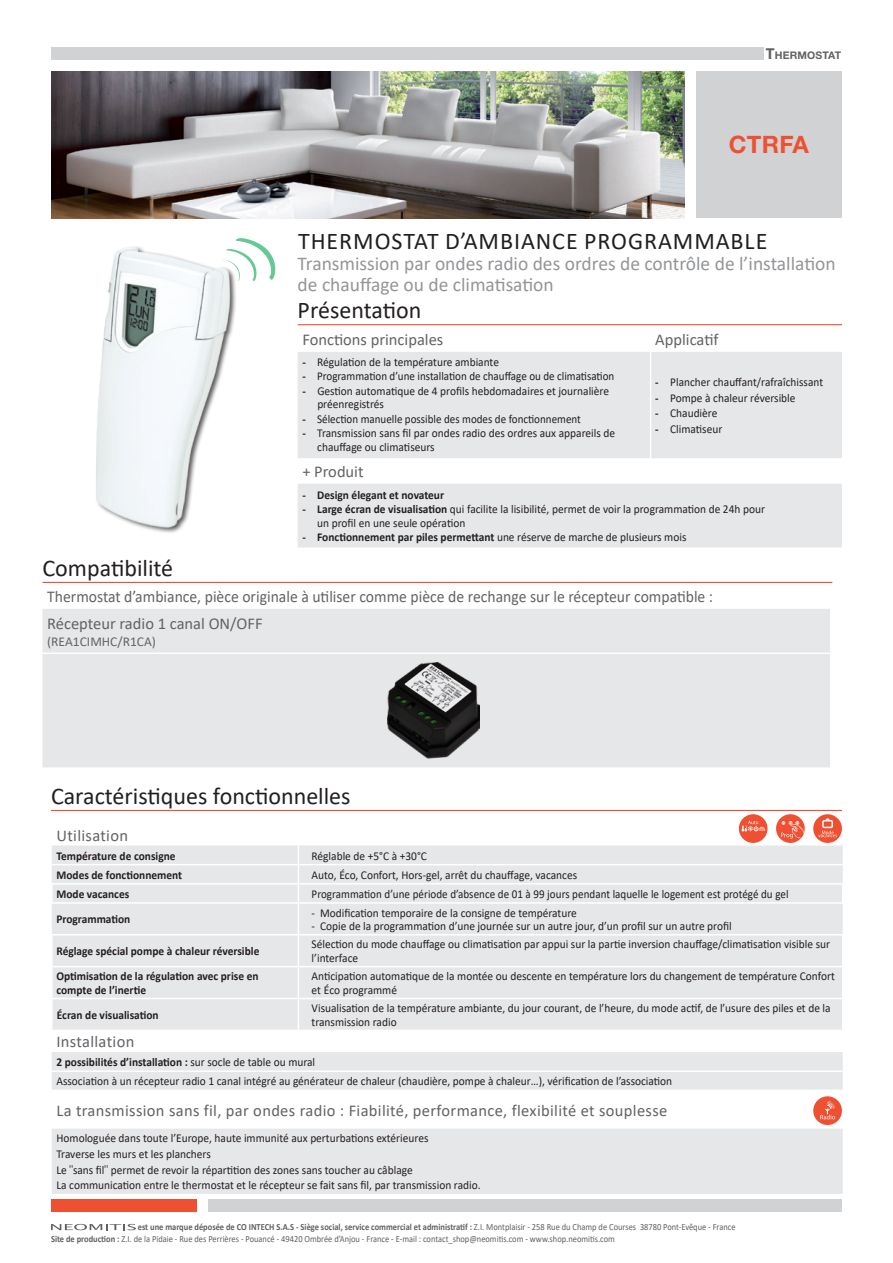
<style>
.page{position:relative;width:893px;height:1263px;background:#fff}
.page>*{position:absolute;margin:0;border:0;box-sizing:border-box;transform-origin:0 0}
.t1{font:24px "Calibri";color:#231f20}
.t2{font:24px "Calibri";letter-spacing:.04em;color:#231f20}
.t3{font:700 24px "Helvetica Neue";letter-spacing:.01em;color:#ef5032}
.t4{font:19.5px/21px "Calibri";color:#939598}
.t5{font:16.5px "Calibri";letter-spacing:.02em;color:#636366}
.t6{font:16.5px "Calibri";color:#636366;scale:.95 1}
.t7{font:16.5px "Calibri";color:#636366}
.t8{font:13.5px "Calibri";color:#636366}
.t9{font:12px/13.5px "Calibri";color:#231f20;scale:.95 1}
.t10{font:700 12px/13.5px "Calibri";color:#231f20;scale:.95 1}
.t11{font:12px "Calibri";color:#231f20;scale:.92 1}
.t12{font:12px "Calibri";color:#231f20;scale:.94 1}
.t13{font:700 10.5px "Helvetica Neue";letter-spacing:.015em;color:#636366}
.t14{font:9.3px/11.2px "Calibri";color:#616164;scale:.9 1}
.s1{font-size:15px}
.s2{font-weight:700}
.s3{font-weight:400}
.s4{font-family:"Century Gothic"}
</style>
<div class="page">
<div style="left:696px;top:71px;width:146px;height:146px;background:#d1d2d4"></div>
<div style="left:51px;top:1199px;width:146px;height:13px;background:#ef5032"></div>
<div style="left:208px;top:1199px;width:634px;height:13px;background:#d1d2d4"></div>
<div style="left:51px;top:47px;width:791px;height:13px;background:#d1d2d4"></div>
<svg style="left:51px;top:1224px;width:85px;height:6px"></svg>
<hr style="left:298px;top:324px;width:544px;height:1px;background:#ef5032">
<svg style="left:298px;top:352px;width:544px;height:195px;background:#e9eaeb"></svg>
<hr style="left:650px;top:352px;width:1px;height:106px;background:#fff">
<div style="left:765px;top:47px;width:77px;height:13px;background:#fff"></div>
<img style="left:51px;top:71px;width:634px;height:148px">
<hr style="left:51px;top:810px;width:791px;height:1px;background:#ef5032">
<svg style="left:52px;top:845px;width:791px;height:349px;fill:#e6e7e9"></svg>
<hr style="left:298px;top:904px;width:1px;height:30px;background:#fff">
<hr style="left:298px;top:935px;width:1px;height:31px;background:#fff">
<hr style="left:52px;top:864px;width:246px;height:1px;background:#fff">
<hr style="left:298px;top:864px;width:545px;height:1px;background:#fff">
<hr style="left:51px;top:935px;width:2px;height:32px;background:#fff">
<hr style="left:842px;top:935px;width:1px;height:32px;background:#fff">
<hr style="left:51px;top:883px;width:248px;height:1px;background:#fff">
<svg style="left:52px;top:884px;width:1px;height:18px"></svg>
<svg style="left:298px;top:845px;width:1px;height:57px"></svg>
<svg style="left:842px;top:884px;width:1px;height:18px"></svg>
<hr style="left:51px;top:934px;width:248px;height:1px;background:#fff">
<hr style="left:51px;top:967px;width:2px;height:31px;background:#fff">
<hr style="left:298px;top:967px;width:1px;height:31px;background:#fff">
<hr style="left:842px;top:967px;width:1px;height:31px;background:#fff">
<hr style="left:51px;top:998px;width:248px;height:1px;background:#fff">
<hr style="left:51px;top:999px;width:2px;height:30px;background:#fff">
<hr style="left:298px;top:999px;width:1px;height:30px;background:#fff">
<hr style="left:842px;top:998px;width:1px;height:31px;background:#fff">
<hr style="left:299px;top:883px;width:544px;height:1px;background:#fff">
<hr style="left:51px;top:902px;width:247px;height:2px;background:#fff">
<hr style="left:298px;top:902px;width:545px;height:2px;background:#fff">
<hr style="left:299px;top:934px;width:544px;height:1px;background:#fff">
<hr style="left:53px;top:966px;width:245px;height:1px;background:#fff">
<hr style="left:298px;top:966px;width:544px;height:1px;background:#fff">
<hr style="left:299px;top:998px;width:543px;height:1px;background:#fff">
<hr style="left:51px;top:1029px;width:247px;height:2px;background:#fff">
<hr style="left:298px;top:1029px;width:545px;height:2px;background:#fff">
<hr style="left:52px;top:1070px;width:246px;height:2px;background:#fff">
<hr style="left:298px;top:1070px;width:545px;height:2px;background:#fff">
<hr style="left:52px;top:1089px;width:246px;height:2px;background:#fff">
<hr style="left:298px;top:1089px;width:545px;height:2px;background:#fff">
<svg style="left:236px;top:238px;width:40px;height:43px"></svg>
<img style="left:96px;top:243px;width:142px;height:290px">
<div style="left:813px;top:1096px;width:29px;height:29px;background:#ef5032;border-radius:50%"></div>
<svg style="left:820px;top:1101px;width:15px;height:18px"></svg>
<div style="left:739px;top:814px;width:28px;height:29px;background:#ef5032;border-radius:50%"></div>
<svg style="left:742px;top:821px;width:23px;height:10px"></svg>
<div style="left:776px;top:814px;width:29px;height:29px;background:#ef5032;border-radius:50%"></div>
<svg style="left:781px;top:821px;width:23px;height:18px"></svg>
<svg style="left:813px;top:814px;width:29px;height:29px"></svg>
<svg style="left:818px;top:817px;width:19px;height:20px"></svg>
<hr style="left:43px;top:582px;width:789px;height:1px;background:#ef5032">
<div style="left:43px;top:609px;width:787px;height:158px;background:#e6e7e9"></div>
<hr style="left:43px;top:652px;width:789px;height:2px;background:#fff">
<img style="left:387px;top:662px;width:93px;height:97px">
<p class="t13" style="left:765px;top:49px;width:77px"><span class="s1">T</span>HERMOSTAT</p>
<p class="t3" style="left:729px;top:130px;width:82px">CTRFA</p>
<p class="t2" style="left:298px;top:224px;width:471px">THERMOSTAT D’AMBIANCE PROGRAMMABLE</p>
<p class="t4" style="left:298px;top:252px;width:540px">Transmission par ondes radio des ordres de contrôle de l’installation de chauffage ou de climatisation</p>
<p class="t1" style="left:298px;top:294px;width:125px">Présentation</p>
<p class="t7" style="left:302px;top:328px;width:143px">Fonctions principales</p>
<p class="t7" style="left:655px;top:328px;width:65px">Applicatif</p>
<p class="t9" style="left:302px;top:354px;width:209px"><span class="s2">-</span> Régulation de la température ambiante</p>
<p class="t11" style="left:302px;top:368px;width:341px"><span class="s2">-</span> Programmation d’une installation de chauffage ou de climatisation</p>
<p class="t9" style="left:317px;top:384px;width:309px;text-indent:-15px"><span class="s2">-</span> Gestion automatique de 4 profils hebdomadaires et journalière préenregistrés</p>
<p class="t11" style="left:302px;top:410px;width:304px"><span class="s2">-</span> Sélection manuelle possible des modes de fonctionnement</p>
<p class="t9" style="left:317px;top:426px;width:315px;text-indent:-15px"><span class="s2">-</span> Transmission sans fil par ondes radio des ordres aux appareils de chauffage ou climatiseurs</p>
<p class="t12" style="left:655px;top:374px;width:180px"><span class="s2">-</span> Plancher chauffant/rafraîchissant</p>
<p class="t9" style="left:655px;top:391px;width:149px"><span class="s2">-</span> Pompe à chaleur réversible</p>
<p class="t9" style="left:655px;top:406px;width:67px"><span class="s2">-</span> Chaudière</p>
<p class="t9" style="left:655px;top:422px;width:72px"><span class="s2">-</span> Climatiseur</p>
<p class="t7" style="left:302px;top:460px;width:63px">+ Produit</p>
<p class="t10" style="left:302px;top:488px;width:151px">- Design élegant et novateur</p>
<p class="t9" style="left:317px;top:502px;width:473px;text-indent:-15px"><span class="s2">- Large écran de visualisation</span> qui facilite la lisibilité, permet de voir la programmation de 24h pour un profil en une seule opération</p>
<p class="t10" style="left:302px;top:530px;width:406px">- Fonctionnement par piles permettant <span class="s3">une réserve de marche de plusieurs mois</span></p>
<p class="t1" style="left:43px;top:551px;width:132px">Compatibilité</p>
<p class="t6" style="left:47px;top:585px;width:702px">Thermostat d’ambiance, pièce originale à utiliser comme pièce de rechange sur le récepteur compatible :</p>
<p class="t7" style="left:47px;top:612px;width:217px">Récepteur radio 1 canal ON/OFF</p>
<p class="t8" style="left:47px;top:632px;width:110px">(REA1CIMHC/R1CA)</p>
<p class="t1" style="left:51px;top:779px;width:301px">Caractéristiques fonctionnelles</p>
<p class="t5" style="left:56px;top:824px;width:73px">Utilisation</p>
<p class="t10" style="left:56px;top:849px;width:127px">Température de consigne</p>
<p class="t9" style="left:312px;top:848px;width:123px">Réglable de +5°C à +30°C</p>
<p class="t10" style="left:56px;top:868px;width:134px">Modes de fonctionnement</p>
<p class="t9" style="left:312px;top:868px;width:281px">Auto, Éco, Confort, Hors-gel, arrêt du chauffage, vacances</p>
<p class="t10" style="left:56px;top:887px;width:78px">Mode vacances</p>
<p class="t11" style="left:312px;top:885px;width:520px">Programmation d’une période d’absence de 01 à 99 jours pendant laquelle le logement est protégé du gel</p>
<p class="t10" style="left:56px;top:912px;width:79px">Programmation</p>
<p class="t9" style="left:312px;top:905px;width:281px">- Modification temporaire de la consigne de température</p>
<p class="t9" style="left:312px;top:919px;width:444px">- Copie de la programmation d’une journée sur un autre jour, d’un profil sur un autre profil</p>
<p class="t10" style="left:56px;top:944px;width:215px">Réglage spécial pompe à chaleur réversible</p>
<p class="t9" style="left:312px;top:937px;width:547px">Sélection du mode chauffage ou climatisation par appui sur la partie inversion chauffage/climatisation visible sur l’interface</p>
<p class="t10" style="left:56px;top:969px;width:214px">Optimisation de la régulation avec prise en compte de l’inertie</p>
<p class="t9" style="left:312px;top:969px;width:552px">Anticipation automatique de la montée ou descente en température lors du changement de température Confort et Éco programmé</p>
<p class="t10" style="left:57px;top:1008px;width:109px">Écran de visualisation</p>
<p class="t9" style="left:312px;top:1001px;width:548px">Visualisation de la température ambiante, du jour courant, de l’heure, du mode actif, de l’usure des piles et de la transmission radio</p>
<p class="t5" style="left:56px;top:1030px;width:79px">Installation</p>
<p class="t10" style="left:56px;top:1055px;width:274px">2 possibilités d’installation : <span class="s3">sur socle de table ou mural</span></p>
<p class="t9" style="left:56px;top:1074px;width:650px">Association à un récepteur radio 1 canal intégré au générateur de chaleur (chaudière, pompe à chaleur…), vérification de l’association</p>
<p class="t5" style="left:56px;top:1099px;width:612px">La transmission sans fil, par ondes radio : Fiabilité, performance, flexibilité et souplesse</p>
<p class="t9" style="left:56px;top:1131px;width:393px">Homologuée dans toute l’Europe, haute immunité aux perturbations extérieures</p>
<p class="t9" style="left:56px;top:1147px;width:164px">Traverse les murs et les planchers</p>
<p class="t9" style="left:56px;top:1162px;width:377px">Le <span class="s4">"</span>sans fil<span class="s4">"</span> permet de revoir la répartition des zones sans toucher au câblage</p>
<p class="t9" style="left:56px;top:1178px;width:448px">La communication entre le thermostat et le récepteur se fait sans fil, par transmission radio.</p>
<p class="t14" style="left:51px;top:1221px;width:762px;text-indent:87px"><span class="s2">est une marque déposée de CO INTECH S.A.S - Siège social, service commercial et administratif :</span> Z.I. Montplaisir - 258 Rue du Champ de Courses 38780 Pont-Evêque - France<br><span class="s2">Site de production :</span> Z.I. de la Pidaie - Rue des Perrières - Pouancé - 49420 Ombrée d’Anjou - France - E-mail : contact_shop@neomitis.com - www.shop.neomitis.com</p>
</div>
